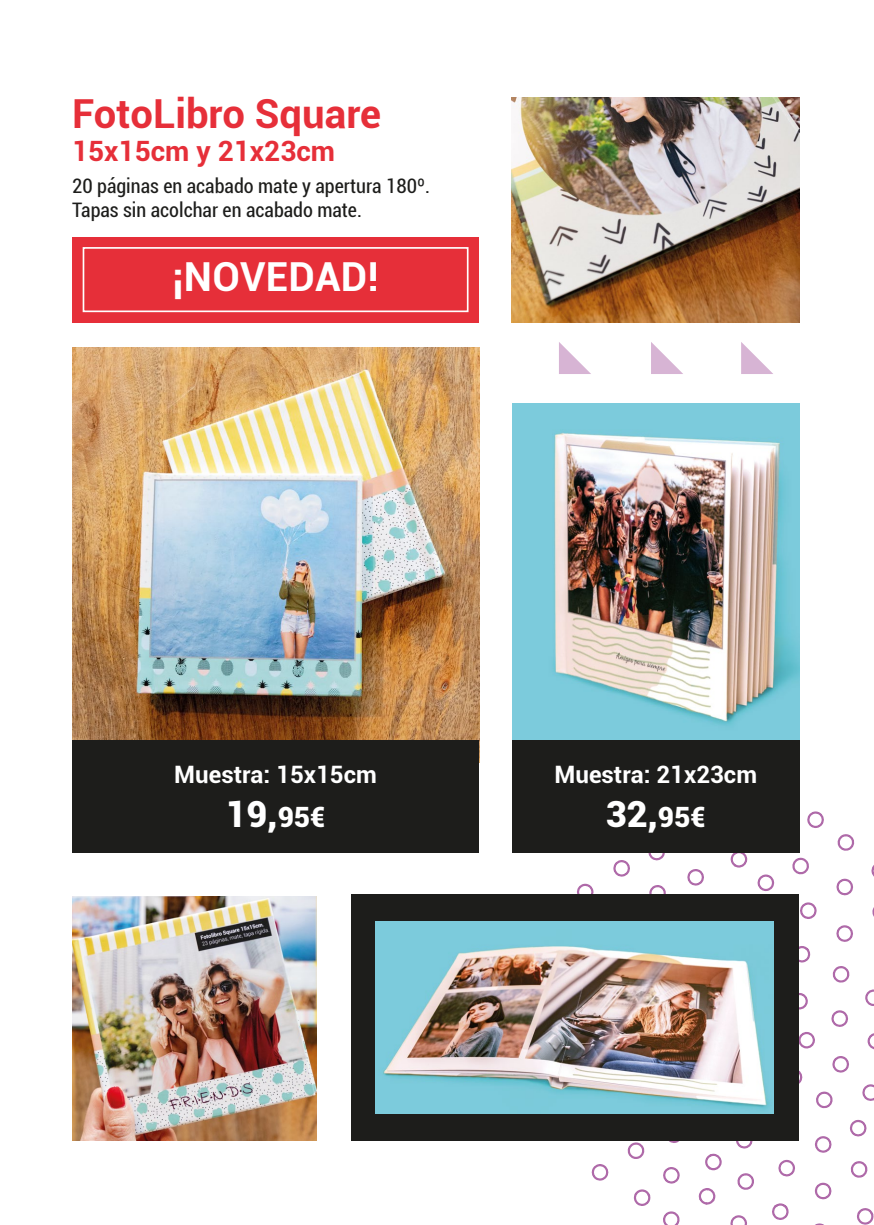
<style>
.page{position:relative;width:874px;height:1225px;background:#fff}
.page>*{position:absolute;margin:0;border:0;box-sizing:border-box;transform-origin:0 0}
.t1{font:700 40px "Roboto";color:#e62f39}
.t2{font:700 40px "Roboto";letter-spacing:.005em;color:#fff}
.t3{font:900 36px "Roboto";color:#fff}
.t4{font:700 28px "Roboto";color:#e62f39}
.t5{font:700 24px "Roboto";color:#fff}
.t6{font:condensed 20px/24px "Roboto";color:#1d1d1b}
.s1{font-size:28px}
</style>
<div class="page">
<svg style="left:730px;top:1215px;width:16px;height:9px"></svg>
<svg style="left:849px;top:1119px;width:18px;height:17px"></svg>
<svg style="left:816px;top:1091px;width:17px;height:17px"></svg>
<svg style="left:832px;top:1056px;width:17px;height:17px"></svg>
<svg style="left:867px;top:1033px;width:6px;height:16px"></svg>
<svg style="left:798px;top:1031px;width:17px;height:18px"></svg>
<svg style="left:832px;top:966px;width:18px;height:17px"></svg>
<svg style="left:865px;top:989px;width:8px;height:17px"></svg>
<svg style="left:798px;top:991px;width:10px;height:19px"></svg>
<svg style="left:850px;top:1161px;width:18px;height:17px"></svg>
<svg style="left:814px;top:1182px;width:18px;height:18px"></svg>
<svg style="left:737px;top:1173px;width:17px;height:17px"></svg>
<svg style="left:778px;top:1159px;width:17px;height:18px"></svg>
<svg style="left:831px;top:1010px;width:17px;height:17px"></svg>
<svg style="left:798px;top:1068px;width:4px;height:18px"></svg>
<svg style="left:862px;top:1084px;width:11px;height:17px"></svg>
<svg style="left:814px;top:1136px;width:18px;height:16px"></svg>
<svg style="left:734px;top:1140px;width:20px;height:8px"></svg>
<svg style="left:772px;top:1203px;width:17px;height:17px"></svg>
<svg style="left:857px;top:1208px;width:16px;height:16px"></svg>
<svg style="left:871px;top:866px;width:2px;height:9px"></svg>
<svg style="left:837px;top:834px;width:17px;height:17px"></svg>
<svg style="left:792px;top:857px;width:17px;height:18px"></svg>
<svg style="left:836px;top:925px;width:17px;height:17px"></svg>
<svg style="left:798px;top:901px;width:19px;height:19px"></svg>
<svg style="left:807px;top:811px;width:17px;height:17px"></svg>
<svg style="left:836px;top:878px;width:17px;height:18px"></svg>
<svg style="left:757px;top:874px;width:18px;height:17px"></svg>
<svg style="left:798px;top:945px;width:13px;height:18px"></svg>
<svg style="left:663px;top:1211px;width:17px;height:13px"></svg>
<svg style="left:663px;top:1167px;width:17px;height:17px"></svg>
<svg style="left:627px;top:1142px;width:18px;height:17px"></svg>
<svg style="left:591px;top:1164px;width:18px;height:16px"></svg>
<svg style="left:663px;top:1140px;width:21px;height:3px"></svg>
<svg style="left:705px;top:1153px;width:16px;height:18px"></svg>
<svg style="left:633px;top:1189px;width:18px;height:17px"></svg>
<svg style="left:698px;top:1188px;width:17px;height:17px"></svg>
<svg style="left:648px;top:853px;width:17px;height:8px"></svg>
<svg style="left:649px;top:885px;width:17px;height:9px"></svg>
<svg style="left:577px;top:883px;width:16px;height:11px"></svg>
<svg style="left:730px;top:853px;width:17px;height:15px"></svg>
<svg style="left:613px;top:860px;width:17px;height:16px"></svg>
<svg style="left:687px;top:869px;width:17px;height:16px"></svg>
<svg style="left:559px;top:342px;width:32px;height:32px"></svg>
<svg style="left:651px;top:342px;width:32px;height:32px"></svg>
<svg style="left:741px;top:342px;width:32px;height:32px"></svg>
<img style="left:72px;top:347px;width:407px;height:394px">
<div style="left:72px;top:741px;width:407px;height:112px;background:#1d1d1b"></div>
<img style="left:511px;top:97px;width:288px;height:225px">
<div style="left:351px;top:894px;width:447px;height:246px;background:#1d1d1b"></div>
<img style="left:73px;top:896px;width:244px;height:244px">
<img style="left:512px;top:403px;width:286px;height:338px">
<img style="left:375px;top:921px;width:398px;height:192px">
<div style="left:72px;top:237px;width:407px;height:85px;background:#e62f39"></div>
<div style="left:83px;top:247px;width:385px;height:65px;border:2px solid #fff"></div>
<div style="left:512px;top:741px;width:287px;height:112px;background:#1d1d1b"></div>
<h1 class="t1" style="left:72px;top:85px;width:310px">FotoLibro Square</h1>
<h3 class="t4" style="left:72px;top:131px;width:264px">15x15cm y 21x23cm</h3>
<p class="t6" style="left:72px;top:173px;width:359px">20 páginas en acabado mate y apertura 180º.<br>Tapas sin acolchar en acabado mate.</p>
<h1 class="t2" style="left:172px;top:249px;width:207px">¡NOVEDAD!</h1>
<p class="t5" style="left:174px;top:757px;width:204px">Muestra: 15x15cm</p>
<h2 class="t3" style="left:225px;top:788px;width:101px">19,<span class="s1">95€</span></h2>
<p class="t5" style="left:554px;top:757px;width:204px">Muestra: 21x23cm</p>
<h2 class="t3" style="left:605px;top:788px;width:101px">32,<span class="s1">95€</span></h2>
</div>
